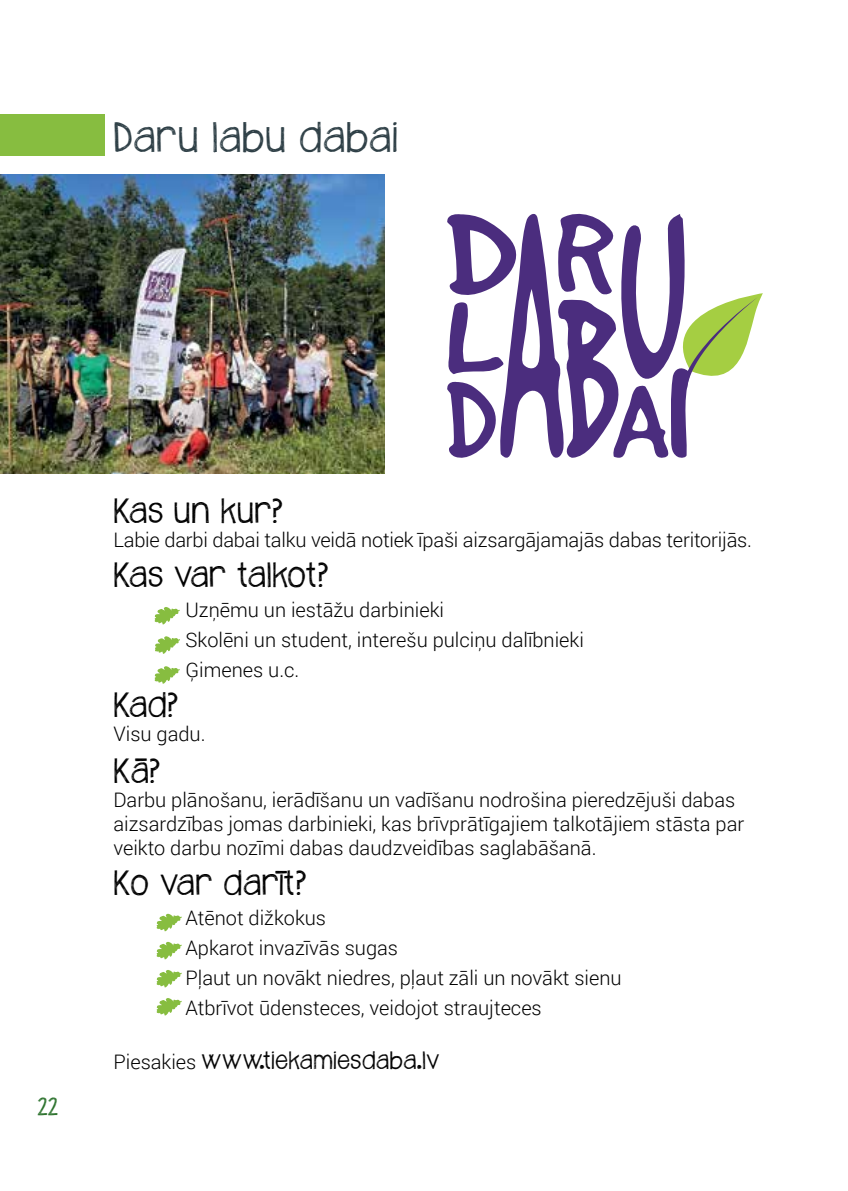
<style>
.page{position:relative;width:848px;height:1191px;background:#fff}
.page>*{position:absolute;margin:0;border:0;box-sizing:border-box;transform-origin:0 0}
.t1{font:34px "Janda Safeand Sound";letter-spacing:.025em;color:#2e3f46}
.t2{font:28px "Janda Safeand Sound";color:#000}
.t3{font:300 20px/30px "Roboto";color:#000}
.t4{font:20px "Janda Safeand Sound";letter-spacing:.03em;color:#000}
.t5{font:20px "Janda Safeand Sound";color:#29702a}
.s1{font-family:"Roboto";font-weight:300}
</style>
<div class="page">
<img style="left:0;top:174px;width:384px;height:300px">
<svg style="left:447px;top:213px;width:316px;height:245px"></svg>
<svg style="left:154px;top:607px;width:26px;height:17px"></svg>
<svg style="left:155px;top:636px;width:25px;height:18px"></svg>
<svg style="left:154px;top:666px;width:26px;height:18px"></svg>
<svg style="left:156px;top:913px;width:26px;height:18px"></svg>
<svg style="left:156px;top:941px;width:26px;height:18px"></svg>
<svg style="left:156px;top:970px;width:26px;height:17px"></svg>
<svg style="left:156px;top:998px;width:26px;height:17px"></svg>
<div style="left:0;top:115px;width:105px;height:41px;background:#87bd40"></div>
<h1 class="t1" style="left:113px;top:113px;width:286px">Daru labu dabai</h1>
<p class="t5" style="left:38px;top:1092px;width:22px">22</p>
<h2 class="t2" style="left:113px;top:491px;width:172px">Kas un kur?</h2>
<p class="t3" style="left:113px;top:524px;width:640px">Labie darbi dabai talku veidā notiek īpaši aizsargājamajās dabas teritorijās.</p>
<h2 class="t2" style="left:113px;top:555px;width:217px">Kas var talkot?</h2>
<p class="t3" style="left:185px;top:594px;width:400px">Uzņēmu un iestāžu darbinieki<br>Skolēni un student, interešu pulciņu dalībnieki<br>Ģimenes u.c.</p>
<h2 class="t2" style="left:113px;top:685px;width:67px">Kad?</h2>
<p class="t3" style="left:113px;top:718px;width:94px">Visu gadu.</p>
<h2 class="t2" style="left:113px;top:751px;width:49px">Kā?</h2>
<p class="t3" style="left:113px;top:787px;width:632px;line-height:24px">Darbu plānošanu, ierādīšanu un vadīšanu nodrošina pieredzējuši dabas aizsardzības jomas darbinieki, kas brīvprātīgajiem talkotājiem stāsta par veikto darbu nozīmi dabas daudzveidības saglabāšanā.</p>
<h2 class="t2" style="left:113px;top:863px;width:196px">Ko var darīt?</h2>
<p class="t3" style="left:185px;top:902px;width:437px">Atēnot dižkokus<br>Apkarot invazīvās sugas<br>Pļaut un novākt niedres, pļaut zāli un novākt sienu Atbrīvot ūdensteces, veidojot straujteces</p>
<p class="t4" style="left:113px;top:1046px;width:328px"><span class="s1">Piesakies</span> www.tiekamiesdaba.lv</p>
</div>
